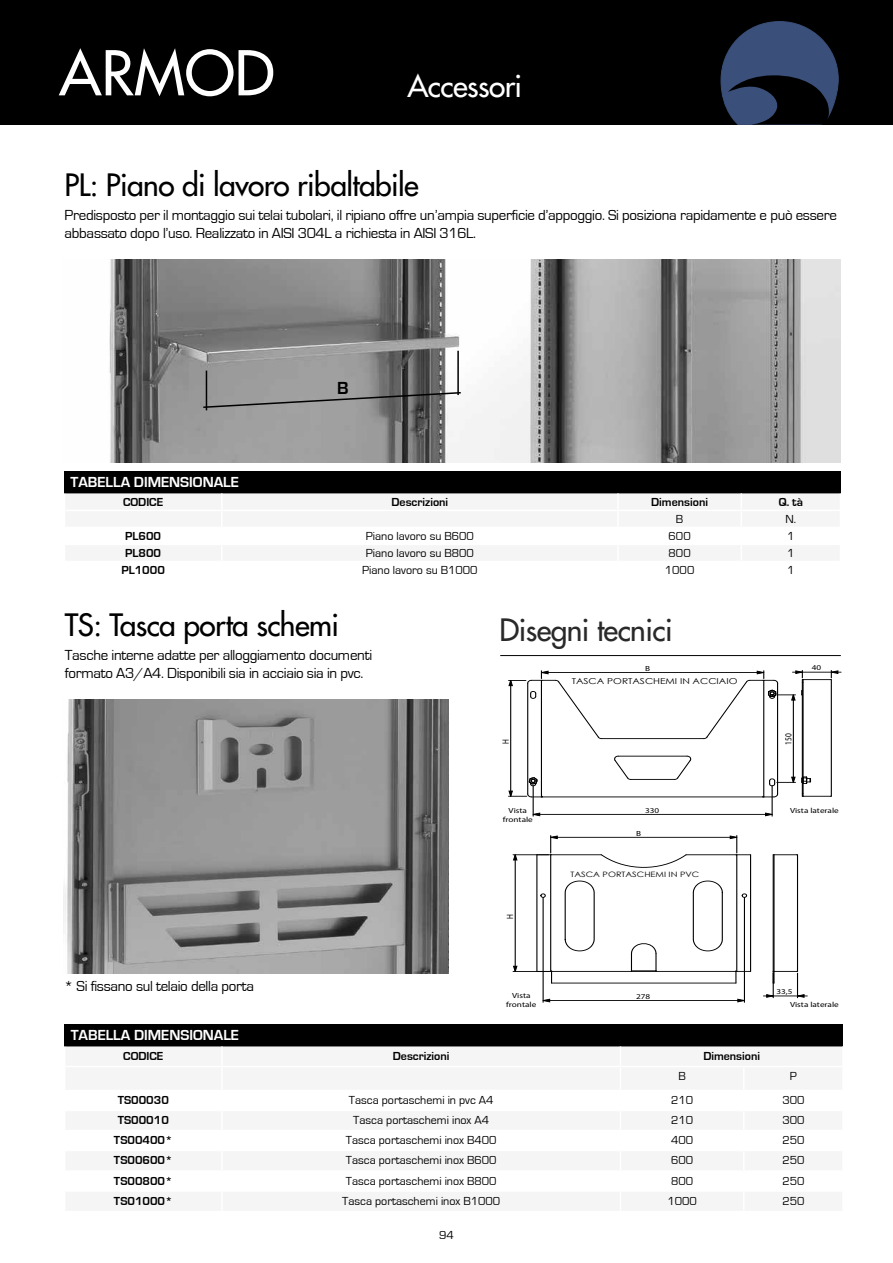
<style>
.page{position:relative;width:893px;height:1263px;background:#fff}
.page>*{position:absolute;margin:0;border:0;box-sizing:border-box;transform-origin:0 0}
.t1{font:60px "Futura";color:#fff}
.t2{font:30px "Futura";letter-spacing:-.02em;color:#000}
.t3{font:30px "Futura";letter-spacing:-.02em;color:#292929}
.t4{font:30px "Futura";letter-spacing:-.02em;color:#fff}
.t5{font:700 18px "Eurostile";color:#000}
.t6{font:15px/18px "Eurostile";letter-spacing:-.02em;color:#000}
.t7{font:700 15px "Eurostile";color:#fff}
.t8{font:12px "Eurostile";color:#000}
.t9{font:700 12px "Eurostile";color:#000}
.t10{font:9.15px "Arial";color:#000;scale:.8 1}
.t11{font:8.1px "Century Gothic";color:#000;scale:1.24 1}
.t12{font:7.35px/8.9px "Arial";color:#000;text-align:center;scale:1.24 1}
.t13{font:7.35px "Century Gothic";color:#000;scale:1.24 1}
</style>
<div class="page">
<div style="left:0;top:0;width:893px;height:124px;background:#000"></div>
<svg style="left:721px;top:21px;width:118px;height:103px"></svg>
<img style="left:109px;top:259px;width:732px;height:204px">
<hr style="left:206px;top:371px;width:1px;height:39px;background:#000">
<hr style="left:457px;top:351px;width:2px;height:44px;background:#000">
<svg style="left:202px;top:391px;width:260px;height:18px"></svg>
<div style="left:65px;top:1024px;width:778px;height:22px;background:#000"></div>
<svg style="left:65px;top:1046px;width:777px;height:1px"></svg>
<hr style="left:221px;top:1046px;width:2px;height:20px;background:#fff">
<div style="left:65px;top:471px;width:775px;height:22px;background:#000"></div>
<svg style="left:65px;top:493px;width:775px;height:1px"></svg>
<img style="left:64px;top:699px;width:384px;height:274px">
<hr style="left:500px;top:655px;width:341px;height:1px;background:#000">
<hr style="left:513px;top:854px;width:36px;height:1px;background:#000">
<hr style="left:513px;top:971px;width:36px;height:1px;background:#000">
<hr style="left:533px;top:785px;width:1px;height:31px;background:#000">
<svg style="left:513px;top:854px;width:4px;height:118px"></svg>
<svg style="left:533px;top:813px;width:240px;height:3px"></svg>
<svg style="left:537px;top:835px;width:267px;height:167px"></svg>
<svg style="left:509px;top:670px;width:332px;height:128px"></svg>
<h1 class="t1" style="left:59px;top:34px;width:217px">ARMOD</h1>
<h2 class="t4" style="left:407px;top:67px;width:116px">Accessori</h2>
<h2 class="t2" style="left:65px;top:165px;width:356px">PL: Piano di lavoro ribaltabile</h2>
<p class="t6" style="left:65px;top:206px;width:774px">Predisposto per il montaggio sui telai tubolari, il ripiano offre un’ampia superficie d’appoggio. Si posiziona rapidamente e può essere abbassato dopo l’uso. Realizzato in AISI 304L a richiesta in AISI 316L.</p>
<p class="t5" style="left:337px;top:378px;width:13px">B</p>
<p class="t7" style="left:71px;top:474px;width:170px">TABELLA DIMENSIONALE</p>
<p class="t9" style="left:123px;top:495px;width:42px">CODICE</p>
<p class="t9" style="left:392px;top:495px;width:58px">Descrizioni</p>
<p class="t9" style="left:651px;top:495px;width:58px">Dimensioni</p>
<p class="t9" style="left:779px;top:495px;width:26px">Q. tà</p>
<p class="t8" style="left:676px;top:512px;width:9px">B</p>
<p class="t8" style="left:786px;top:512px;width:12px">N.</p>
<p class="t9" style="left:125px;top:529px;width:37px">PL600</p>
<p class="t8" style="left:366px;top:529px;width:110px">Piano lavoro su B600</p>
<p class="t8" style="left:669px;top:529px;width:24px">600</p>
<p class="t8" style="left:787px;top:529px;width:9px">1</p>
<p class="t9" style="left:125px;top:546px;width:37px">PL800</p>
<p class="t8" style="left:366px;top:546px;width:110px">Piano lavoro su B800</p>
<p class="t8" style="left:669px;top:546px;width:24px">800</p>
<p class="t8" style="left:787px;top:546px;width:9px">1</p>
<p class="t9" style="left:121px;top:563px;width:45px">PL1000</p>
<p class="t8" style="left:362px;top:563px;width:117px">Piano lavoro su B1000</p>
<p class="t8" style="left:665px;top:563px;width:31px">1000</p>
<p class="t8" style="left:787px;top:563px;width:9px">1</p>
<h2 class="t2" style="left:65px;top:606px;width:276px">TS: Tasca porta schemi</h2>
<p class="t6" style="left:65px;top:647px;width:309px">Tasche interne adatte per alloggiamento documenti formato A3/A4. Disponibili sia in acciaio sia in pvc.</p>
<h2 class="t3" style="left:499px;top:610px;width:175px">Disegni tecnici</h2>
<p class="t12" style="left:645px;top:664px;width:6px">B</p>
<p class="t11" style="left:572px;top:676px;width:135px">TASCA PORTASCHEMI IN ACCIAIO</p>
<p class="t12" style="left:812px;top:663px;width:9px">40</p>
<p class="t10" style="left:500px;top:744px;width:7px;rotate:-90deg">H</p>
<p class="t10" style="left:783px;top:745px;width:16px;rotate:-90deg">150</p>
<p class="t12" style="left:509px;top:806px;width:16px">Vista</p>
<p class="t12" style="left:645px;top:806px;width:13px">330</p>
<p class="t12" style="left:790px;top:806px;width:41px">Vista laterale</p>
<p class="t12" style="left:503px;top:814px;width:26px">frontale</p>
<p class="t12" style="left:636px;top:829px;width:6px">B</p>
<p class="t6" style="left:64px;top:978px;width:191px">* Si fissano sul telaio della porta</p>
<p class="t10" style="left:504px;top:919px;width:8px;rotate:-90deg">H</p>
<p class="t12" style="left:506px;top:991px;width:26px">Vista frontale</p>
<p class="t13" style="left:570px;top:869px;width:106px">TASCA PORTASCHEMI IN PVC</p>
<p class="t12" style="left:636px;top:992px;width:13px">278</p>
<p class="t12" style="left:776px;top:987px;width:14px">33,5</p>
<p class="t12" style="left:790px;top:1000px;width:41px">Vista laterale</p>
<p class="t7" style="left:71px;top:1027px;width:170px">TABELLA DIMENSIONALE</p>
<p class="t9" style="left:123px;top:1050px;width:42px">CODICE</p>
<p class="t9" style="left:393px;top:1050px;width:58px">Descrizioni</p>
<p class="t9" style="left:703px;top:1050px;width:58px">Dimensioni</p>
<p class="t8" style="left:678px;top:1070px;width:9px">B</p>
<p class="t8" style="left:790px;top:1070px;width:9px">P</p>
<p class="t9" style="left:118px;top:1094px;width:53px">TS00030</p>
<p class="t8" style="left:349px;top:1094px;width:146px">Tasca portaschemi in pvc A4</p>
<p class="t8" style="left:671px;top:1094px;width:24px">210</p>
<p class="t8" style="left:782px;top:1094px;width:24px">300</p>
<p class="t9" style="left:118px;top:1114px;width:53px">TS00010</p>
<p class="t8" style="left:353px;top:1114px;width:137px">Tasca portaschemi inox A4</p>
<p class="t8" style="left:671px;top:1114px;width:24px">210</p>
<p class="t8" style="left:782px;top:1114px;width:24px">300</p>
<p class="t9" style="left:114px;top:1134px;width:60px">TS00400*</p>
<p class="t8" style="left:346px;top:1134px;width:152px">Tasca portaschemi inox B400</p>
<p class="t8" style="left:671px;top:1134px;width:24px">400</p>
<p class="t8" style="left:782px;top:1134px;width:24px">250</p>
<p class="t9" style="left:114px;top:1154px;width:60px">TS00600*</p>
<p class="t8" style="left:346px;top:1154px;width:152px">Tasca portaschemi inox B600</p>
<p class="t8" style="left:671px;top:1154px;width:24px">600</p>
<p class="t8" style="left:782px;top:1154px;width:24px">250</p>
<p class="t9" style="left:114px;top:1174px;width:60px">TS00800*</p>
<p class="t8" style="left:346px;top:1174px;width:152px">Tasca portaschemi inox B800</p>
<p class="t8" style="left:671px;top:1174px;width:24px">800</p>
<p class="t8" style="left:782px;top:1174px;width:24px">250</p>
<p class="t9" style="left:114px;top:1194px;width:60px">TS01000*</p>
<p class="t8" style="left:342px;top:1194px;width:160px">Tasca portaschemi inox B1000</p>
<p class="t8" style="left:667px;top:1194px;width:31px">1000</p>
<p class="t8" style="left:782px;top:1194px;width:24px">250</p>
<p class="t8" style="left:439px;top:1229px;width:16px">94</p>
</div>
